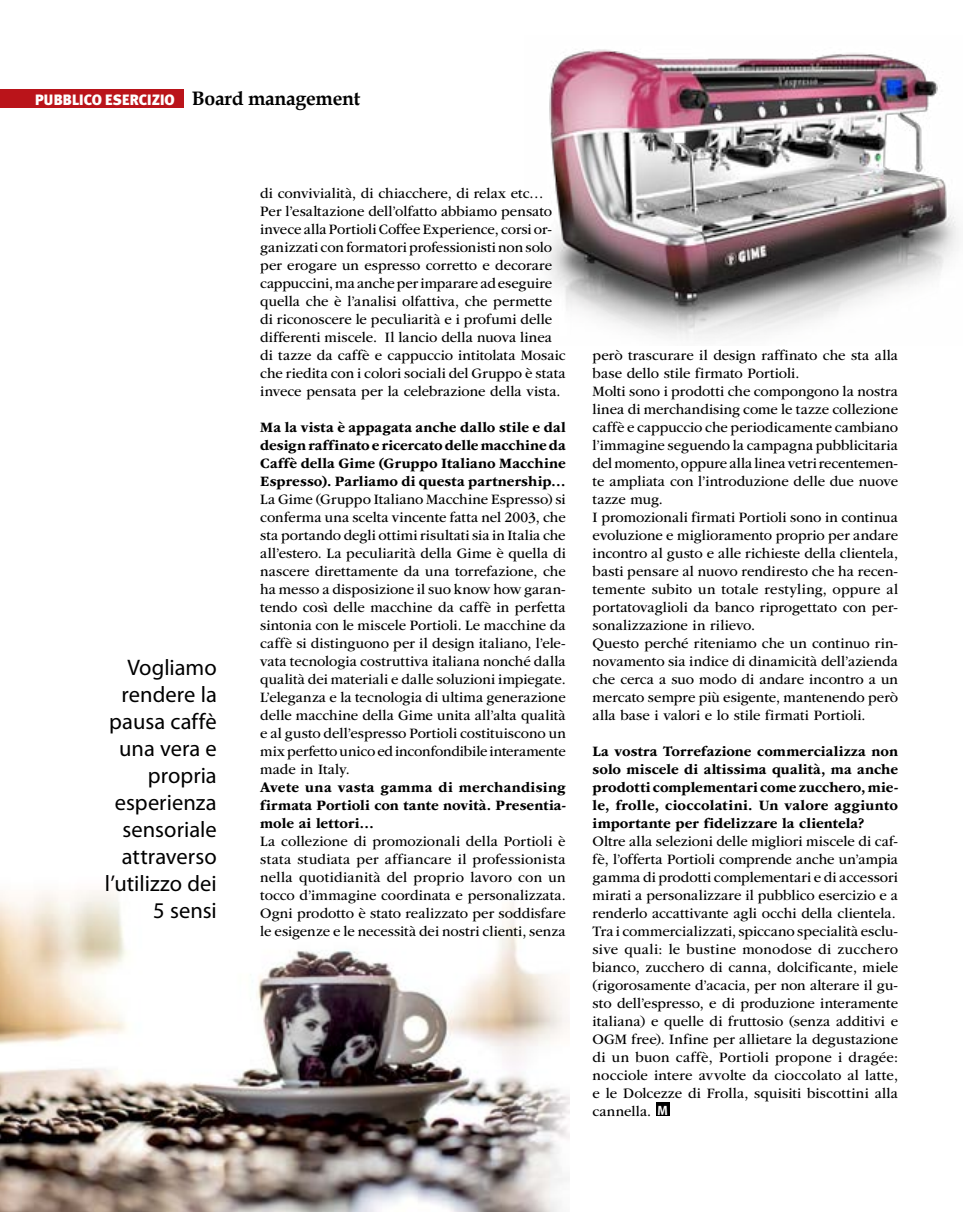
<style>
.page{position:relative;width:978px;height:1212px;background:#fff}
.page>*{position:absolute;margin:0;border:0;box-sizing:border-box;transform-origin:0 0}
.t1{font:22.5px/27px "Myriad Pro";color:#000;text-align:right}
.t2{font:15px/18px "ITC Garamond Std";letter-spacing:.005em;color:#000}
.t3{font:700 15px/18px "ITC Garamond Std";letter-spacing:.01em;color:#000;text-align:justify}
.t4{font:900 15px "Meta Plus";letter-spacing:-.015em;color:#fff}
.s1{font-family:"Book Antiqua";font-weight:700;font-size:19.5px;color:#000}
.s2{font-family:"Myriad Pro";font-weight:700;font-size:13.5px;color:#fff}
</style>
<div class="page">
<img style="left:0;top:890px;width:569px;height:322px">
<img style="left:548px;top:49px;width:411px;height:289px">
<div style="left:656px;top:1103px;width:14px;height:13px;background:#000"></div>
<div style="left:0;top:89px;width:183px;height:19px;background:#ba141a"></div>
<p class="t4" style="left:35px;top:91px;width:327px">PUBBLICO ESERCIZIO <span class="s1">Board management</span></p>
<h1 class="t1" style="left:105px;top:654px;width:113px">Vogliamo rendere la pausa caffè una vera e propria esperienza sensoriale attraverso l’utilizzo dei<br>5 sensi</h1>
<p class="t2" style="left:260px;top:184px;width:307px">di convivialità, di chiacchere, di relax etc… Per l’esaltazione dell’olfatto abbiamo pensato invece alla Portioli Coffee Experience, corsi or&shy;ganizzati con formatori professionisti non solo per erogare un espresso corretto e decorare cappuccini, ma anche per imparare ad eseguire quella che è l’analisi olfattiva, che permette di riconoscere le peculiarità e i profumi delle differenti miscele. Il lancio della nuova linea di tazze da caffè e cappuccio intitolata Mosaic che riedita con i colori sociali del Gruppo è stata invece pensata per la celebrazione della vista.</p>
<p class="t3" style="left:260px;top:418px;width:307px">Ma la vista è appagata anche dallo stile e dal design raffinato e ricercato delle macchine da Caffè della Gime (Gruppo Italiano Macchine Espresso). Parliamo di questa partnership…</p>
<p class="t2" style="left:260px;top:490px;width:307px;text-align:justify">La Gime (Gruppo Italiano Macchine Espresso) si conferma una scelta vincente fatta nel 2003, che sta portando degli ottimi risultati sia in Italia che all’estero. La peculiarità della Gime è quella di nascere direttamente da una torrefazione, che ha messo a disposizione il suo know how garan&shy;tendo così delle macchine da caffè in perfetta sintonia con le miscele Portioli. Le macchine da caffè si distinguono per il design italiano, l’ele&shy;vata tecnologia costruttiva italiana nonché dalla qualità dei materiali e dalle soluzioni impiegate.<br>L’eleganza e la tecnologia di ultima generazione delle macchine della Gime unita all’alta qualità e al gusto dell’espresso Portioli costituiscono un mix perfetto unico ed inconfondibile interamente made in Italy.</p>
<p class="t3" style="left:260px;top:778px;width:307px">Avete una vasta gamma di merchandising firmata Portioli con tante novità. Presentia&shy;mole ai lettori…</p>
<p class="t2" style="left:260px;top:832px;width:307px;text-align:justify">La collezione di promozionali della Portioli è stata studiata per affiancare il professionista nella quotidianità del proprio lavoro con un tocco d’immagine coordinata e personalizzata.<br>Ogni prodotto è stato realizzato per soddisfare le esigenze e le necessità dei nostri clienti, senza</p>
<p class="t2" style="left:593px;top:346px;width:307px">però trascurare il design raffinato che sta alla base dello stile firmato Portioli.<br>Molti sono i prodotti che compongono la nostra linea di merchandising come le tazze collezione caffè e cappuccio che periodicamente cambiano l’immagine seguendo la campagna pubblicitaria del momento, oppure alla linea vetri recentemen&shy;te ampliata con l’introduzione delle due nuove tazze mug.<br>I promozionali firmati Portioli sono in continua evoluzione e miglioramento proprio per andare incontro al gusto e alle richieste della clientela, basti pensare al nuovo rendiresto che ha recen&shy;temente subito un totale restyling, oppure al portatovaglioli da banco riprogettato con per&shy;sonalizzazione in rilievo.<br>Questo perché riteniamo che un continuo rin&shy;novamento sia indice di dinamicità dell’azienda che cerca a suo modo di andare incontro a un mercato sempre più esigente, mantenendo però alla base i valori e lo stile firmati Portioli.</p>
<p class="t3" style="left:593px;top:742px;width:307px">La vostra Torrefazione commercializza non solo miscele di altissima qualità, ma anche prodotti complementari come zucchero, mie&shy;le, frolle, cioccolatini. Un valore aggiunto importante per fidelizzare la clientela?</p>
<p class="t2" style="left:593px;top:832px;width:307px">Oltre alla selezioni delle migliori miscele di caf&shy;fè, l’offerta Portioli comprende anche un’ampia gamma di prodotti complementari e di accessori mirati a personalizzare il pubblico esercizio e a renderlo accattivante agli occhi della clientela.<br>Tra i commercializzati, spiccano specialità esclu&shy;sive quali: le bustine monodose di zucchero bianco, zucchero di canna, dolcificante, miele (rigorosamente d’acacia, per non alterare il gu&shy;sto dell’espresso, e di produzione interamente italiana) e quelle di fruttosio (senza additivi e OGM free). Infine per allietare la degustazione di un buon caffè, Portioli propone i dragée: nocciole intere avvolte da cioccolato al latte, e le Dolcezze di Frolla, squisiti biscottini alla cannella. <span class="s2">M</span></p>
</div>
